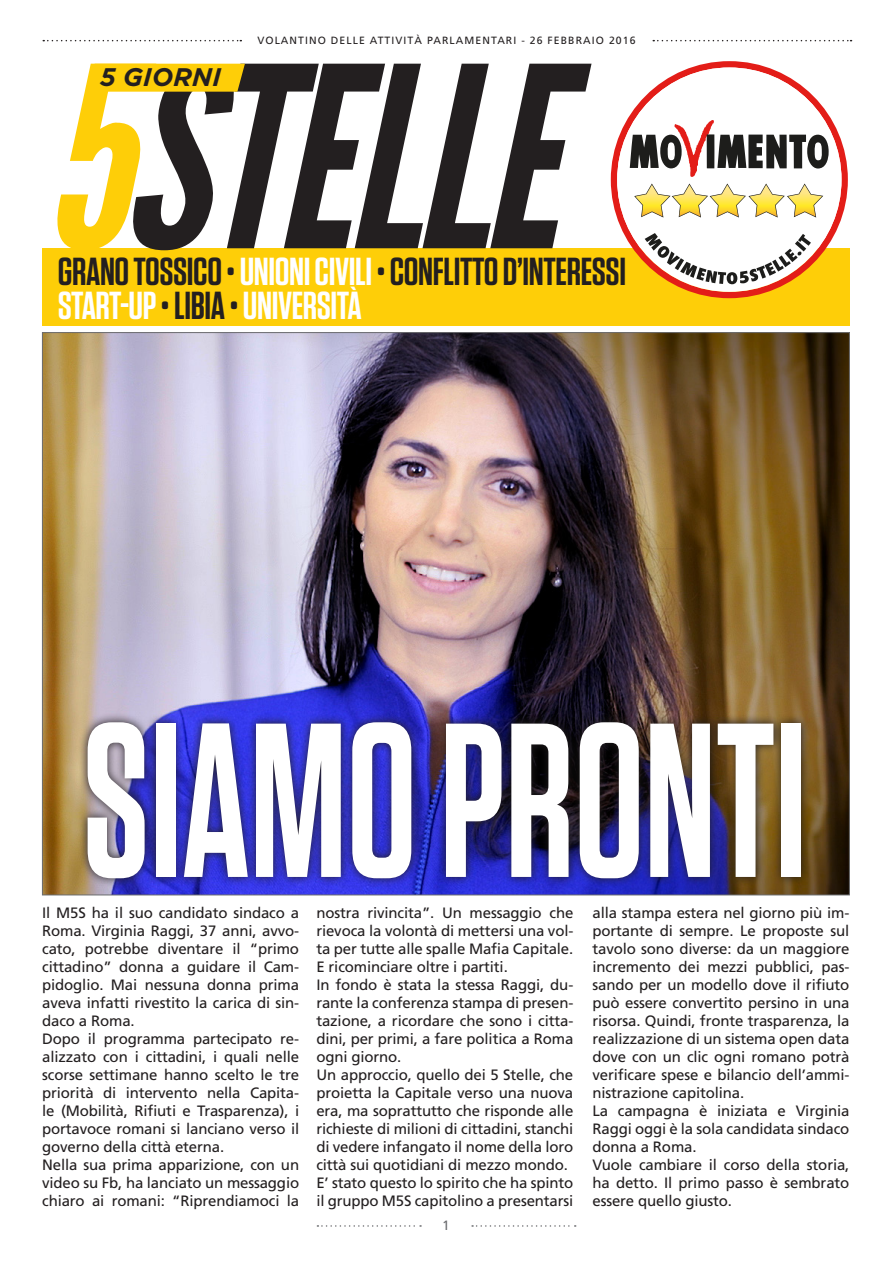
<style>
.page{position:relative;width:893px;height:1263px;background:#fff}
.page>*{position:absolute;margin:0;border:0;box-sizing:border-box;transform-origin:0 0}
.t1{font:italic 251.1px "League Gothic";letter-spacing:-.025em;color:#231f20}
.Bande_superiori{font:600 219px "Tungsten";color:#fff;scale:.85 1}
.t2{font:600 39px "Tungsten";letter-spacing:-.01em;color:#231f20}
.t3{font:600 39px "Tungsten";letter-spacing:-.01em;color:#fff}
.t4{font:italic 700 25.5px "Gotham HTF";letter-spacing:.01em;color:#231f20}
.Articolo{font:15px/18px "Frutiger";letter-spacing:-.01em;color:#231f20;text-align:justify}
.t5{font:13.5px "Frutiger";color:#6c6d70}
.t6{font:10.5px "Frutiger";letter-spacing:.1em;color:#231f20}
.s1{color:#fece08}
.s2{font-size:248.55px}
.s3{color:#fff}
.s4{color:#231f20}
</style>
<div class="page">
<img style="left:44px;top:334px;width:804px;height:559px">
<svg style="left:472px;top:1225px;width:104px;height:2px"></svg>
<svg style="left:317px;top:1225px;width:104px;height:2px"></svg>
<div style="left:42px;top:248px;width:808px;height:78px;background:#fece08"></div>
<svg style="left:43px;top:40px;width:198px;height:1px"></svg>
<svg style="left:653px;top:40px;width:198px;height:1px"></svg>
<svg style="left:611px;top:61px;width:237px;height:237px"></svg>
<div style="left:617px;top:68px;width:224px;height:224px;background:#fff;border-radius:50%"></div>
<svg style="left:634px;top:184px;width:189px;height:34px"></svg>
<svg style="left:630px;top:120px;width:199px;height:57px"></svg>
<svg style="left:645px;top:233px;width:166px;height:51px"></svg>
<svg style="left:164px;top:63px;width:71px;height:1px"></svg>
<svg style="left:194px;top:63px;width:25px;height:1px"></svg>
<svg style="left:89px;top:64px;width:156px;height:28px;background:#fed015"></svg>
<img style="left:78px;top:713px;width:733px;height:175px">
<p class="t6" style="left:257px;top:34px;width:380px">VOLANTINO DELLE ATTIVITÀ PARLAMENTARI - 26 FEBBRAIO 2016</p>
<p class="t1" style="left:41px;top:9px;width:518px"><span class="s1">5</span><span class="s2">S</span>TELLE</p>
<p class="t4" style="left:100px;top:63px;width:122px">5 GIORNI</p>
<p class="t2" style="left:58px;top:251px;width:570px">GRANO TOSSICO • <span class="s3">UNIONI CIVILI</span> • CONFLITTO D’INTERESSI</p>
<p class="t3" style="left:58px;top:285px;width:305px">START-UP <span class="s4">• LIBIA •</span> UNIVERSITÀ</p>
<p class="Bande_superiori" style="left:82px;top:685px;width:855px">SIAMO PRONTI</p>
<p class="Articolo" style="left:42px;top:904px;width:258px">Il M5S ha il suo candidato sindaco a Roma. Virginia Raggi, 37 anni, avvo&shy;cato, potrebbe diventare il “primo cittadino” donna a guidare il Cam&shy;pidoglio. Mai nessuna donna prima aveva infatti rivestito la carica di sin&shy;daco a Roma.</p>
<p class="Articolo" style="left:42px;top:1030px;width:258px">Dopo il programma partecipato re&shy;alizzato con i cittadini, i quali nelle scorse settimane hanno scelto le tre priorità di intervento nella Capita&shy;le (Mobilità, Rifiuti e Trasparenza), i portavoce romani si lanciano verso il governo della città eterna.</p>
<p class="Articolo" style="left:42px;top:1156px;width:258px">Nella sua prima apparizione, con un video su Fb, ha lanciato un messaggio chiaro ai romani: “Riprendiamoci la</p>
<p class="Articolo" style="left:316px;top:904px;width:258px">nostra rivincita”. Un messaggio che rievoca la volontà di mettersi una vol&shy;ta per tutte alle spalle Mafia Capitale.<br>E ricominciare oltre i partiti.</p>
<p class="Articolo" style="left:316px;top:976px;width:258px">In fondo è stata la stessa Raggi, du&shy;rante la conferenza stampa di presen&shy;tazione, a ricordare che sono i citta&shy;dini, per primi, a fare politica a Roma ogni giorno.</p>
<p class="Articolo" style="left:316px;top:1066px;width:258px">Un approccio, quello dei 5 Stelle, che proietta la Capitale verso una nuova era, ma soprattutto che risponde alle richieste di milioni di cittadini, stanchi di vedere infangato il nome della loro città sui quotidiani di mezzo mondo.</p>
<p class="Articolo" style="left:316px;top:1174px;width:258px">E’ stato questo lo spirito che ha spinto il gruppo M5S capitolino a presentarsi</p>
<p class="t5" style="left:442px;top:1218px;width:9px">1</p>
<p class="Articolo" style="left:592px;top:904px;width:258px">alla stampa estera nel giorno più im&shy;portante di sempre. Le proposte sul tavolo sono diverse: da un maggiore incremento dei mezzi pubblici, pas&shy;sando per un modello dove il rifiuto può essere convertito persino in una risorsa. Quindi, fronte trasparenza, la realizzazione di un sistema open data dove con un clic ogni romano potrà verificare spese e bilancio dell’ammi&shy;nistrazione capitolina.</p>
<p class="Articolo" style="left:592px;top:1102px;width:258px">La campagna è iniziata e Virginia Raggi oggi è la sola candidata sindaco donna a Roma.</p>
<p class="Articolo" style="left:592px;top:1156px;width:258px">Vuole cambiare il corso della storia, ha detto. Il primo passo è sembrato essere quello giusto.</p>
</div>
